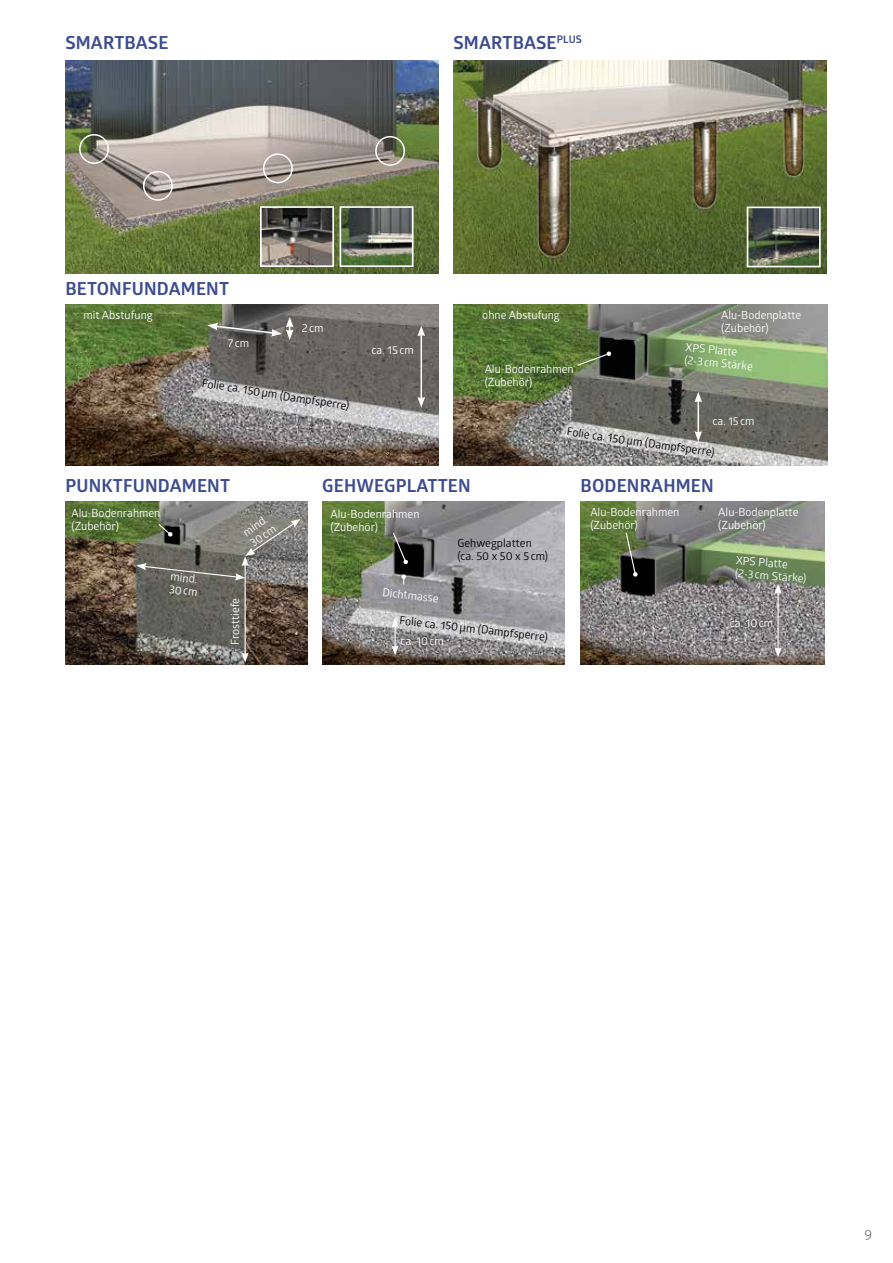
<style>
.page{position:relative;width:893px;height:1263px;background:#fff}
.page>*{position:absolute;margin:0;border:0;box-sizing:border-box;transform-origin:0 0}
.t1{font:700 18px "Glober";letter-spacing:.01em;color:#3d4c8d}
.t2{font:300 13.5px "The Sans";color:#706f6f}
.t3{font:11.25px/12.8px "Glober";color:#fff}
.t4{font:11.25px/12.8px "Glober";color:#000}
</style>
<div class="page">
<img style="left:65px;top:61px;width:373px;height:213px">
<img style="left:453px;top:61px;width:373px;height:213px">
<img style="left:343px;top:209px;width:68px;height:55px">
<div style="left:340px;top:206px;width:74px;height:61px;border:2px solid #fff"></div>
<img style="left:263px;top:209px;width:68px;height:55px">
<div style="left:260px;top:206px;width:74px;height:61px;border:2px solid #fff"></div>
<img style="left:750px;top:210px;width:68px;height:54px">
<div style="left:747px;top:207px;width:74px;height:60px;border:2px solid #fff"></div>
<div style="left:143px;top:171px;width:30px;height:30px;border:2px solid #fff;border-radius:50%"></div>
<div style="left:263px;top:153px;width:30px;height:30px;border:2px solid #fff;border-radius:50%"></div>
<div style="left:375px;top:136px;width:30px;height:30px;border:2px solid #fff;border-radius:50%"></div>
<div style="left:79px;top:134px;width:30px;height:30px;border:2px solid #fff;border-radius:50%"></div>
<img style="left:65px;top:304px;width:373px;height:161px">
<svg style="left:207px;top:317px;width:87px;height:23px"></svg>
<hr style="left:421px;top:334px;width:1px;height:65px;background:#fff">
<svg style="left:417px;top:326px;width:8px;height:10px"></svg>
<svg style="left:417px;top:397px;width:8px;height:10px"></svg>
<img style="left:453px;top:304px;width:374px;height:162px">
<svg style="left:576px;top:351px;width:35px;height:16px"></svg>
<hr style="left:697px;top:400px;width:2px;height:33px;background:#fff">
<svg style="left:694px;top:392px;width:8px;height:10px"></svg>
<svg style="left:694px;top:431px;width:8px;height:11px"></svg>
<img style="left:322px;top:501px;width:242px;height:164px">
<svg style="left:401px;top:574px;width:5px;height:10px"></svg>
<svg style="left:391px;top:618px;width:8px;height:37px"></svg>
<svg style="left:392px;top:531px;width:16px;height:33px"></svg>
<svg style="left:395px;top:631px;width:54px;height:20px"></svg>
<img style="left:65px;top:501px;width:243px;height:164px">
<hr style="left:245px;top:564px;width:1px;height:91px;background:#fff">
<svg style="left:241px;top:652px;width:8px;height:10px"></svg>
<svg style="left:136px;top:519px;width:165px;height:61px"></svg>
<img style="left:580px;top:501px;width:244px;height:164px">
<svg style="left:625px;top:531px;width:13px;height:46px"></svg>
<hr style="left:777px;top:591px;width:2px;height:59px;background:#fff">
<svg style="left:774px;top:584px;width:8px;height:10px"></svg>
<svg style="left:774px;top:647px;width:8px;height:10px"></svg>
<svg style="left:724px;top:614px;width:54px;height:19px"></svg>
<h1 class="t1" style="left:65px;top:30px;width:105px">SMARTBASE</h1>
<h1 class="t1" style="left:453px;top:30px;width:130px">SMARTBASE<sup>PLUS</sup></h1>
<h1 class="t1" style="left:65px;top:276px;width:165px">BETONFUNDAMENT</h1>
<p class="t3" style="left:83px;top:308px;width:71px">mit Abstufung</p>
<p class="t3" style="left:228px;top:336px;width:23px">7cm</p>
<p class="t3" style="left:302px;top:321px;width:23px">2cm</p>
<p class="t4" style="left:203px;top:376px;width:151px;rotate:9deg">Folie ca. 150µm (Dampfsperre)</p>
<p class="t3" style="left:371px;top:343px;width:44px">ca. 15cm</p>
<p class="t3" style="left:482px;top:308px;width:79px">ohne Abstufung</p>
<p class="t3" style="left:485px;top:362px;width:91px">Alu-Bodenrahmen (Zubehör)</p>
<p class="t3" style="left:721px;top:308px;width:82px">Alu-Bodenplatte (Zubehör)</p>
<p class="t3" style="left:686px;top:340px;width:70px;rotate:5deg">XPS Platte (2-3cm Stärke</p>
<p class="t3" style="left:712px;top:414px;width:44px">ca. 15cm</p>
<p class="t4" style="left:568px;top:424px;width:151px;rotate:8deg">Folie ca. 150µm (Dampfsperre)</p>
<h1 class="t1" style="left:65px;top:472px;width:166px">PUNKTFUNDAMENT</h1>
<h1 class="t1" style="left:322px;top:472px;width:150px">GEHWEGPLATTEN</h1>
<h1 class="t1" style="left:581px;top:472px;width:135px">BODENRAHMEN</h1>
<p class="t3" style="left:71px;top:506px;width:91px">Alu-Bodenrahmen (Zubehör)</p>
<p class="t3" style="left:171px;top:569px;width:30px;rotate:6deg">mind.<br>30cm</p>
<p class="t3" style="left:240px;top:527px;width:30px;rotate:-34deg">mind.<br>30cm</p>
<p class="t3" style="left:228px;top:645px;width:49px;rotate:-90deg">Frosttiefe</p>
<p class="t3" style="left:330px;top:507px;width:91px">Alu-Bodenrahmen (Zubehör)</p>
<p class="t3" style="left:383px;top:585px;width:58px;rotate:6deg">Dichtmasse</p>
<p class="t4" style="left:457px;top:536px;width:92px">Gehwegplatten (ca. 50 x 50 x 5cm)</p>
<p class="t4" style="left:400px;top:614px;width:151px;rotate:6deg">Folie ca. 150µm (Dampfsperre)</p>
<p class="t3" style="left:401px;top:634px;width:45px">ca. 10cm</p>
<p class="t3" style="left:590px;top:505px;width:91px">Alu-Bodenrahmen (Zubehör)</p>
<p class="t3" style="left:718px;top:505px;width:82px">Alu-Bodenplatte (Zubehör)</p>
<p class="t3" style="left:736px;top:554px;width:73px;rotate:4deg">XPS Platte (2-3cm Stärke)</p>
<p class="t3" style="left:730px;top:616px;width:45px">ca. 10cm</p>
<p class="t2" style="left:864px;top:1221px;width:9px">9</p>
</div>
